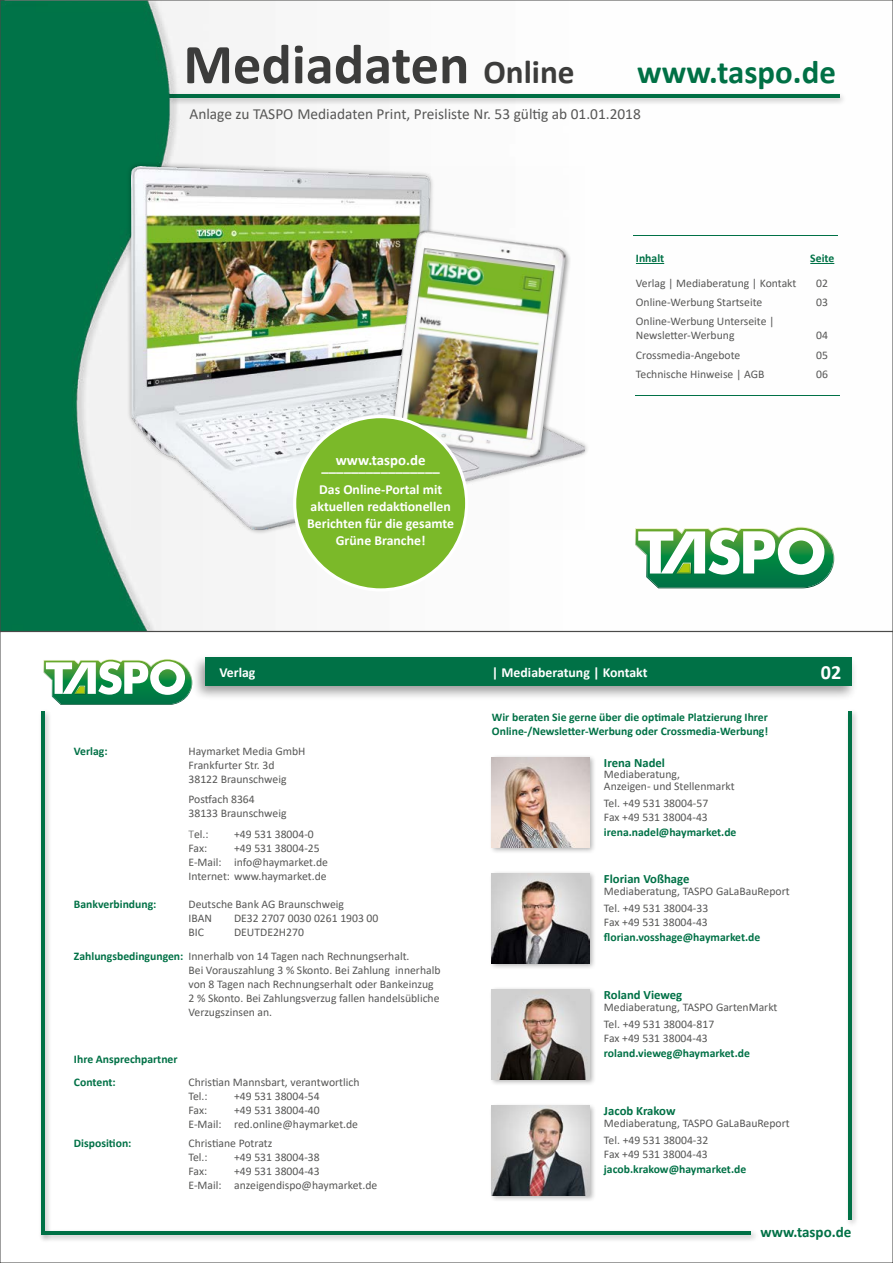
<style>
.page{position:relative;width:893px;height:1263px;background:#fff}
.page>*{position:absolute;margin:0;border:0;box-sizing:border-box;transform-origin:0 0}
.t1{font:700 56.7px "Calibri";color:#3c3c3b}
.t2{font:700 32.85px "Calibri";color:#007146}
.t3{font:700 20.1px "Calibri";color:#fff}
.t4{font:15.45px "Calibri";color:#575756}
.t5{font:700 15px "Calibri";color:#007146}
.t6{font:700 14.85px "Calibri";color:#fff}
.t7{font:700 13.8px/17px "Calibri";color:#fff;text-align:center}
.t8{font:700 12.75px "Calibri";color:#007146}
.t9{font:11.7px/14px "Calibri";color:#575756}
.t10{font:700 11.7px/22.5px "Calibri";color:#007146}
.s1{font-size:33.3px}
.s2{font-weight:300}
.s3{font-weight:700;color:#007146}
</style>
<div class="page">
<img style="left:2px;top:2px;width:841px;height:627px">
<svg style="left:636px;top:263px;width:28px;height:1px"></svg>
<svg style="left:810px;top:263px;width:24px;height:1px"></svg>
<hr style="left:634px;top:235px;width:204px;height:1px;background:#007146">
<hr style="left:635px;top:395px;width:204px;height:1px;background:#007146">
<div style="left:126px;top:162px;width:464px;height:373px;background:#000;opacity:.4"></div>
<img style="left:131px;top:167px;width:454px;height:362px">
<div style="left:389px;top:228px;width:183px;height:235px;background:#000;opacity:.4"></div>
<img style="left:390px;top:229px;width:176px;height:229px">
<div style="left:295px;top:417px;width:172px;height:173px;background:#7bb929;border-radius:50%"></div>
<svg style="left:633px;top:525px;width:203px;height:65px"></svg>
<div style="left:192px;top:653px;width:667px;height:48px;background:#000;opacity:.4"></div>
<div style="left:205px;top:658px;width:646px;height:28px;background:#007146"></div>
<div style="left:40px;top:655px;width:156px;height:54px;background:#fff"></div>
<svg style="left:43px;top:659px;width:150px;height:46px"></svg>
<div style="left:38px;top:708px;width:14px;height:534px;background:#000;opacity:.3"></div>
<hr style="left:41px;top:711px;width:3px;height:524px;background:#007146">
<div style="left:38px;top:1229px;width:721px;height:14px;background:#000;opacity:.3"></div>
<hr style="left:41px;top:1232px;width:710px;height:3px;background:#007146">
<div style="left:845px;top:708px;width:14px;height:519px;background:#000;opacity:.3"></div>
<hr style="left:848px;top:711px;width:3px;height:509px;background:#007146">
<div style="left:488px;top:986px;width:108px;height:100px;background:#000;opacity:.3"></div>
<img style="left:492px;top:990px;width:98px;height:89px">
<div style="left:488px;top:870px;width:108px;height:100px;background:#000;opacity:.3"></div>
<img style="left:492px;top:873px;width:98px;height:90px">
<div style="left:488px;top:754px;width:108px;height:99px;background:#000;opacity:.3"></div>
<img style="left:492px;top:757px;width:98px;height:90px">
<div style="left:488px;top:1102px;width:108px;height:100px;background:#000;opacity:.3"></div>
<img style="left:492px;top:1106px;width:98px;height:90px">
<h1 class="t1" style="left:183px;top:24px;width:393px">Mediadaten <span class="s1">Online</span></h1>
<h3 class="t4" style="left:189px;top:103px;width:453px">Anlage zu TASPO Mediadaten Print, Preisliste Nr. 53 gültig ab 01.01.2018</h3>
<h2 class="t2" style="left:637px;top:49px;width:200px">www.taspo.de</h2>
<p class="t10" style="left:636px;top:247px;width:30px">Inhalt</p>
<p class="t10" style="left:810px;top:247px;width:26px">Seite</p>
<p class="t9" style="left:636px;top:276px;width:162px">Verlag | Mediaberatung | Kontakt</p>
<p class="t9" style="left:816px;top:276px;width:13px">02</p>
<p class="t9" style="left:636px;top:295px;width:128px">Online-Werbung Startseite</p>
<p class="t9" style="left:816px;top:295px;width:13px">03</p>
<p class="t9" style="left:636px;top:314px;width:140px">Online-Werbung Unterseite |<br>Newsletter-Werbung</p>
<p class="t9" style="left:816px;top:328px;width:13px">04</p>
<p class="t6" style="left:336px;top:449px;width:91px">www.taspo.de</p>
<p class="t6" style="left:321px;top:456px;width:120px">________________</p>
<p class="t7" style="left:307px;top:481px;width:148px">Das Online-Portal mit aktuellen redaktionellen<br>Berichten für die gesamte<br>Grüne Branche!</p>
<p class="t9" style="left:636px;top:348px;width:106px">Crossmedia-Angebote</p>
<p class="t9" style="left:816px;top:348px;width:13px">05</p>
<p class="t9" style="left:636px;top:367px;width:130px">Technische Hinweise | AGB</p>
<p class="t9" style="left:816px;top:367px;width:13px">06</p>
<p class="t7" style="left:219px;top:664px;width:38px">Verlag</p>
<h3 class="t3" style="left:821px;top:658px;width:22px">02</h3>
<p class="t7" style="left:492px;top:664px;width:157px">| Mediaberatung | Kontakt</p>
<p class="t10" style="left:492px;top:710px;width:278px;line-height:14px">Wir beraten Sie gerne über die optimale Platzierung Ihrer<br>Online-/Newsletter-Werbung oder Crossmedia-Werbung!</p>
<p class="t10" style="left:74px;top:739px;width:35px">Verlag:</p>
<p class="t9" style="left:189px;top:744px;width:118px">Haymarket Media GmbH<br>Frankfurter Str. 3d<br>38122 Braunschweig</p>
<p class="t9" style="left:189px;top:792px;width:99px">Postfach 8364<br>38133 Braunschweig</p>
<p class="t9" style="left:189px;top:826px;width:22px"><span class="s2">T</span>el.:</p>
<p class="t9" style="left:234px;top:826px;width:81px">+49 531 38004-0</p>
<p class="t9" style="left:189px;top:840px;width:20px">Fax:</p>
<p class="t9" style="left:189px;top:840px;width:141px;text-indent:46px">+49 531 38004-25<br>E-Mail: info@haymarket.de<br>Internet: www.haymarket.de</p>
<p class="t10" style="left:74px;top:892px;width:84px">Bankverbindung:</p>
<p class="t9" style="left:189px;top:896px;width:157px">Deutsche Bank AG Braunschweig<br>IBAN</p>
<p class="t9" style="left:234px;top:910px;width:146px">DE32 2707 0030 0261 1903 00</p>
<p class="t9" style="left:74px;top:919px;width:337px;line-height:24.6px;text-indent:160px">DEUTDE2H270<br><span class="s3">Zahlungsbedingungen:</span> Innerhalb von 14 Tagen nach Rechnungserhalt.</p>
<p class="t9" style="left:189px;top:963px;width:253px">Bei Vorauszahlung 3 % Skonto. Bei Zahlung innerhalb von 8 Tagen nach Rechnungserhalt oder Bankeinzug 2 % Skonto. Bei Zahlungsverzug fallen handelsübliche Verzugszinsen an.</p>
<p class="t10" style="left:74px;top:1048px;width:105px">Ihre Ansprechpartner<br>Content:</p>
<p class="t9" style="left:189px;top:924px;width:17px">BIC</p>
<p class="t9" style="left:189px;top:1074px;width:173px">Christian Mannsbart, verantwortlich<br>Tel.:</p>
<p class="t9" style="left:234px;top:1088px;width:87px">+49 531 38004-54</p>
<p class="t9" style="left:189px;top:1102px;width:171px;text-indent:46px">+49 531 38004-40<br>E-Mail: red.online@haymarket.de</p>
<p class="t9" style="left:189px;top:1102px;width:20px">Fax:</p>
<p class="t10" style="left:74px;top:1132px;width:59px">Disposition:</p>
<p class="t9" style="left:189px;top:1136px;width:85px">Christiane Potratz<br>Tel.:</p>
<p class="t9" style="left:234px;top:1150px;width:87px">+49 531 38004-38</p>
<p class="t9" style="left:189px;top:1164px;width:190px;text-indent:46px">+49 531 38004-43<br>E-Mail: anzeigendispo@haymarket.de</p>
<p class="t9" style="left:189px;top:1164px;width:20px">Fax:</p>
<p class="t8" style="left:604px;top:753px;width:63px">Irena Nadel</p>
<p class="t9" style="left:604px;top:768px;width:132px;line-height:11.7px">Mediaberatung,<br>Anzeigen- und Stellenmarkt</p>
<p class="t9" style="left:604px;top:796px;width:106px">Tel. +49 531 38004-57<br>Fax +49 531 38004-43</p>
<p class="t10" style="left:604px;top:821px;width:134px">irena.nadel@haymarket.de</p>
<p class="t8" style="left:604px;top:870px;width:87px">Florian Voßhage</p>
<p class="t9" style="left:604px;top:882px;width:187px;line-height:17.1px">Mediaberatung, TASPO GaLaBauReport<br>Tel. +49 531 38004-33</p>
<p class="t9" style="left:604px;top:915px;width:105px">Fax +49 531 38004-43</p>
<p class="t10" style="left:604px;top:925px;width:158px">florian.vosshage@haymarket.de</p>
<p class="t8" style="left:604px;top:986px;width:80px">Roland Vieweg</p>
<p class="t9" style="left:604px;top:998px;width:175px;line-height:17.1px">Mediaberatung, TASPO GartenMarkt<br>Tel. +49 531 38004-817</p>
<p class="t9" style="left:604px;top:1031px;width:105px">Fax +49 531 38004-43</p>
<p class="t10" style="left:604px;top:1041px;width:147px">roland.vieweg@haymarket.de</p>
<p class="t8" style="left:604px;top:1102px;width:73px">Jacob Krakow</p>
<p class="t9" style="left:604px;top:1114px;width:187px;line-height:17.1px">Mediaberatung, TASPO GaLaBauReport<br>Tel. +49 531 38004-32</p>
<p class="t9" style="left:604px;top:1147px;width:105px">Fax +49 531 38004-43</p>
<p class="t10" style="left:604px;top:1158px;width:144px">jacob.krakow@haymarket.de</p>
<p class="t5" style="left:760px;top:1221px;width:93px">www.taspo.de</p>
</div>
